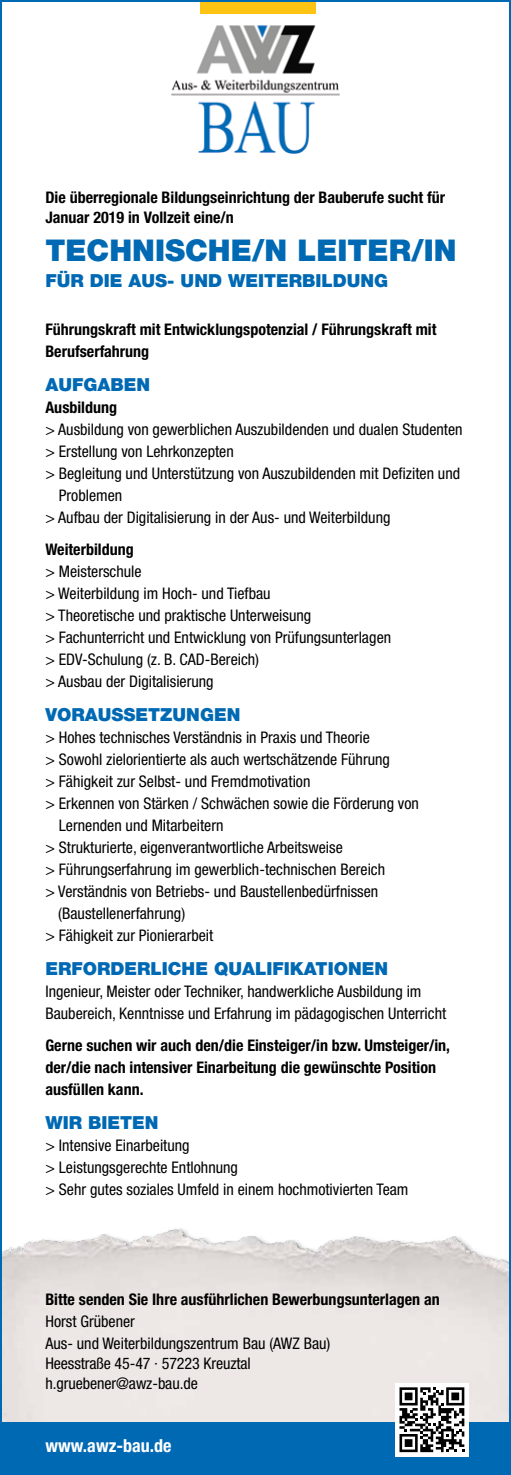
<style>
.page{position:relative;width:511px;height:1475px;background:#fff}
.page>*{position:absolute;margin:0;border:0;box-sizing:border-box;transform-origin:0 0}
.t1{font:900 30px "Helvetica Neue LT";color:#0069b4}
.t2{font:900 18px "Helvetica Neue LT";color:#0069b4}
.t3{font:700 condensed 18px "Helvetica Neue LT";color:#fff}
.t4{font:condensed 16px/22px "Helvetica Neue LT";color:#000}
.t5{font:700 condensed 16px/22px "Helvetica Neue LT";color:#000}
</style>
<div class="page">
<img style="left:3px;top:1228px;width:504px;height:193px">
<img style="left:171px;top:3px;width:169px;height:151px">
<div style="left:200px;top:0;width:115px;height:14px;background:#fdc414"></div>
<div style="left:0;top:1421px;width:510px;height:53px;background:#0069b4"></div>
<div style="left:395px;top:1382px;width:73px;height:74px;background:#fff"></div>
<svg style="left:399px;top:1387px;width:65px;height:64px"></svg>
<p class="t5" style="left:45px;top:187px;width:401px;line-height:20px">Die überregionale Bildungseinrichtung der Bauberufe sucht für<br>Januar 2019 in Vollzeit eine/n</p>
<h1 class="t1" style="left:45px;top:232px;width:412px">TECHNISCHE/N LEITER/IN</h1>
<p class="t2" style="left:45px;top:270px;width:344px">FÜR DIE AUS- UND WEITERBILDUNG</p>
<p class="t5" style="left:45px;top:318px;width:392px">Führungskraft mit Entwicklungspotenzial / Führungskraft mit<br>Berufserfahrung</p>
<p class="t2" style="left:45px;top:373px;width:106px">AUFGABEN</p>
<p class="t5" style="left:45px;top:396px;width:73px">Ausbildung</p>
<p class="t4" style="left:45px;top:418px;width:418px">&gt; Ausbildung von gewerblichen Auszubildenden und dualen Studenten</p>
<p class="t4" style="left:45px;top:440px;width:190px">&gt; Erstellung von Lehrkonzepten</p>
<p class="t4" style="left:45px;top:462px;width:416px">&gt; Begleitung und Unterstützung von Auszubildenden mit Defiziten und</p>
<p class="t4" style="left:59px;top:484px;width:65px">Problemen</p>
<p class="t4" style="left:45px;top:506px;width:346px">&gt; Aufbau der Digitalisierung in der Aus- und Weiterbildung</p>
<p class="t5" style="left:45px;top:538px;width:90px">Weiterbildung</p>
<p class="t4" style="left:45px;top:560px;width:347px">&gt; Meisterschule<br>&gt; Weiterbildung im Hoch- und Tiefbau<br>&gt; Theoretische und praktische Unterweisung<br>&gt; Fachunterricht und Entwicklung von Prüfungsunterlagen &gt; EDV-Schulung (z. B. CAD-Bereich)<br>&gt; Ausbau der Digitalisierung</p>
<p class="t2" style="left:45px;top:703px;width:196px">VORAUSSETZUNGEN</p>
<p class="t4" style="left:45px;top:726px;width:326px">&gt; Hohes technisches Verständnis in Praxis und Theorie</p>
<p class="t4" style="left:45px;top:748px;width:346px">&gt; Sowohl zielorientierte als auch wertschätzende Führung</p>
<p class="t4" style="left:45px;top:770px;width:266px">&gt; Fähigkeit zur Selbst- und Fremdmotivation</p>
<p class="t4" style="left:45px;top:792px;width:375px">&gt; Erkennen von Stärken / Schwächen sowie die Förderung von</p>
<p class="t4" style="left:59px;top:814px;width:166px">Lernenden und Mitarbeitern</p>
<p class="t4" style="left:45px;top:836px;width:298px">&gt; Strukturierte, eigenverantwortliche Arbeitsweise</p>
<p class="t4" style="left:45px;top:858px;width:341px">&gt; Führungserfahrung im gewerblich-technischen Bereich</p>
<p class="t4" style="left:45px;top:880px;width:334px">&gt; Verständnis von Betriebs- und Baustellenbedürfnissen</p>
<p class="t4" style="left:58px;top:902px;width:128px">(Baustellenerfahrung)</p>
<p class="t4" style="left:45px;top:924px;width:169px">&gt; Fähigkeit zur Pionierarbeit</p>
<p class="t2" style="left:45px;top:957px;width:344px">ERFORDERLICHE QUALIFIKATIONEN</p>
<p class="t4" style="left:45px;top:980px;width:402px">Ingenieur, Meister oder Techniker, handwerkliche Ausbildung im<br>Baubereich, Kenntnisse und Erfahrung im pädagogischen Unterricht</p>
<p class="t5" style="left:45px;top:1034px;width:406px">Gerne suchen wir auch den/die Einsteiger/in bzw. Umsteiger/in, der/die nach intensiver Einarbeitung die gewünschte Position ausfüllen kann.</p>
<p class="t2" style="left:45px;top:1111px;width:115px">WIR BIETEN</p>
<p class="t4" style="left:45px;top:1134px;width:364px">&gt; Intensive Einarbeitung<br>&gt; Leistungsgerechte Entlohnung<br>&gt; Sehr gutes soziales Umfeld in einem hochmotivierten Team</p>
<p class="t5" style="left:45px;top:1288px;width:395px">Bitte senden Sie Ihre ausführlichen Bewerbungsunterlagen an</p>
<p class="t4" style="left:45px;top:1310px;width:286px">Horst Grübener<br>Aus- und Weiterbildungszentrum Bau (AWZ Bau)</p>
<p class="t4" style="left:45px;top:1353px;width:207px;line-height:20px">Heesstraße 45-47 · 57223 Kreuztal h.gruebener@awz-bau.de</p>
<p class="t3" style="left:45px;top:1434px;width:127px">www.awz-bau.de</p>
</div>
